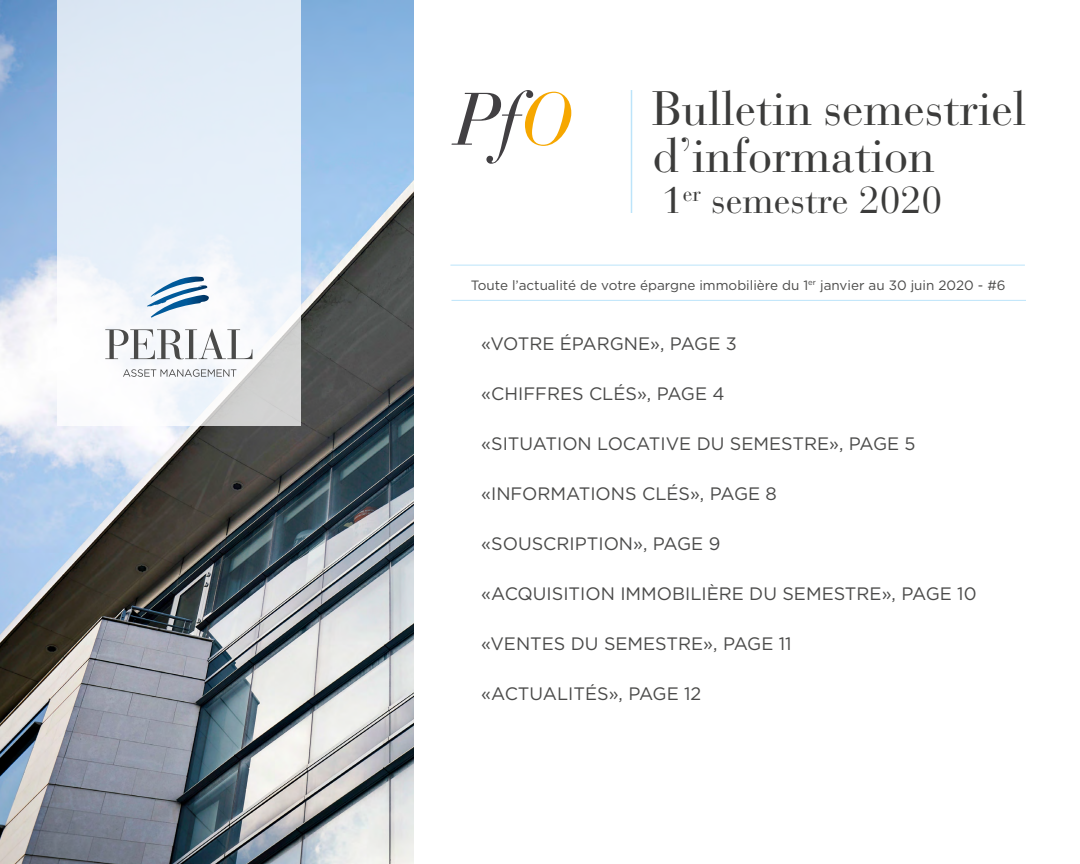
<style>
.page{position:relative;width:1080px;height:864px;background:#fff}
.page>*{position:absolute;margin:0;border:0;box-sizing:border-box;transform-origin:0 0}
.t1{font:48px/46.5px "Bauer Bodoni Std";color:#3c3c3b}
.t2{font:37.5px "Bauer Bodoni Std";color:#3c3c3b}
.t3{font:18px "Gotham";color:#4a4a49}
.t4{font:13.5px "Gotham";color:#4a4a49}
</style>
<div class="page">
<svg style="left:452px;top:90px;width:119px;height:74px"></svg>
<img style="left:0;top:0;width:414px;height:864px">
<svg style="left:57px;top:0;width:244px;height:426px;fill:#e5eef8"></svg>
<svg style="left:105px;top:329px;width:147px;height:30px"></svg>
<svg style="left:147px;top:277px;width:62px;height:41px"></svg>
<svg style="left:123px;top:369px;width:113px;height:8px"></svg>
<hr style="left:631px;top:90px;width:1px;height:123px;background:#bce4fa">
<hr style="left:450px;top:265px;width:575px;height:1px;background:#bce4fa">
<hr style="left:452px;top:300px;width:574px;height:1px;background:#bce4fa">
<h1 class="t1" style="left:652px;top:86px;width:375px">Bulletin semestriel d’information</h1>
<h2 class="t2" style="left:662px;top:178px;width:282px">1<sup>er</sup> semestre 2020</h2>
<p class="t4" style="left:471px;top:276px;width:536px">Toute l’actualité de votre épargne immobilière du 1<sup>er</sup> janvier au 30 juin 2020 - #6</p>
<p class="t3" style="left:481px;top:332px;width:257px">«VOTRE ÉPARGNE», PAGE 3</p>
<p class="t3" style="left:481px;top:382px;width:245px">«CHIFFRES CLÉS», PAGE 4</p>
<p class="t3" style="left:481px;top:432px;width:436px">«SITUATION LOCATIVE DU SEMESTRE», PAGE 5</p>
<p class="t3" style="left:481px;top:482px;width:297px">«INFORMATIONS CLÉS», PAGE 8</p>
<p class="t3" style="left:481px;top:532px;width:241px">«SOUSCRIPTION», PAGE 9</p>
<p class="t3" style="left:481px;top:582px;width:497px">«ACQUISITION IMMOBILIÈRE DU SEMESTRE», PAGE 10</p>
<p class="t3" style="left:481px;top:632px;width:312px">«VENTES DU SEMESTRE», PAGE 11</p>
<p class="t3" style="left:481px;top:682px;width:222px">«ACTUALITÉS», PAGE 12</p>
</div>
